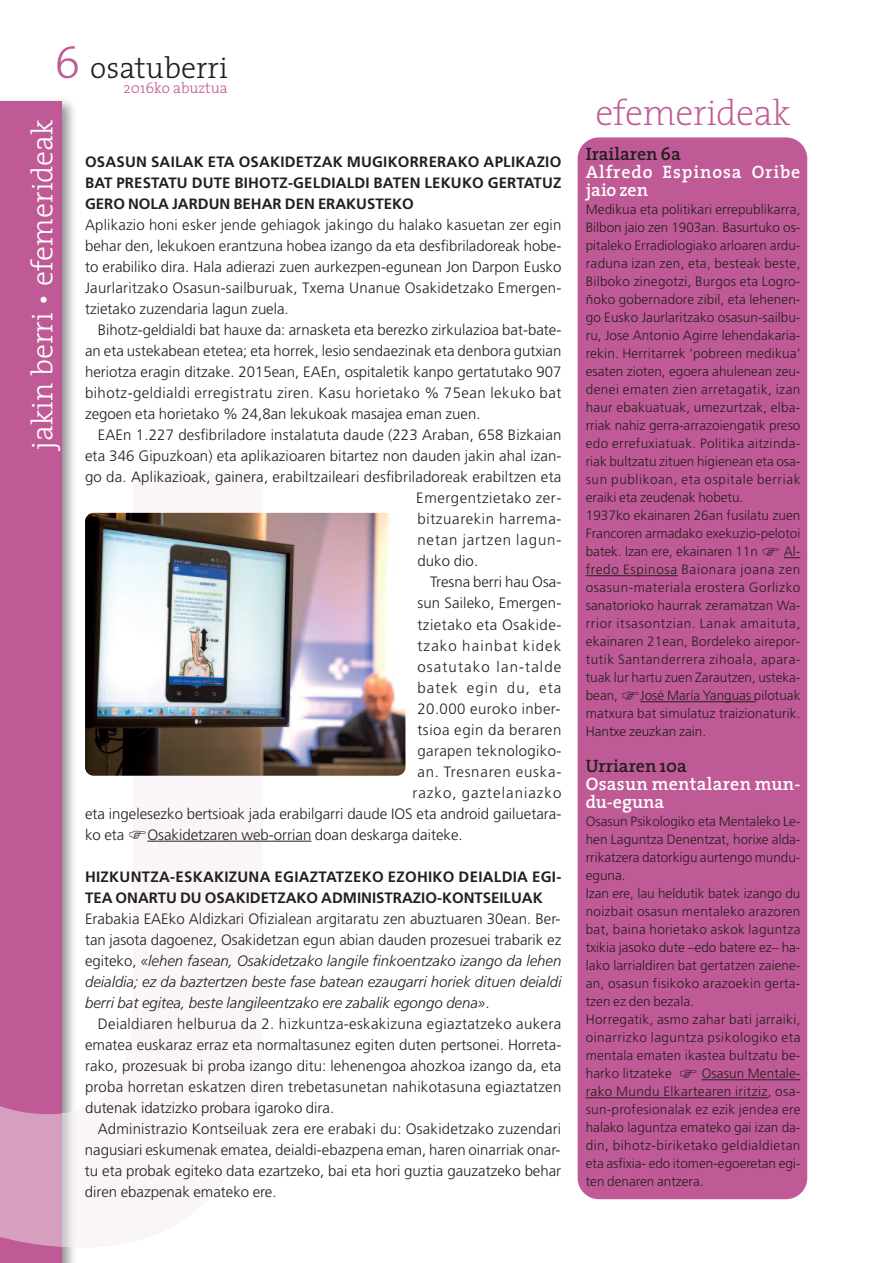
<style>
.page{position:relative;width:893px;height:1263px;background:#fff}
.page>*{position:absolute;margin:0;border:0;box-sizing:border-box;transform-origin:0 0}
.t1{font:200 36px "The Serif";letter-spacing:-.01em;color:#c05a96}
.t2{font:300 30px "The Serif";color:#fff}
.t3{font:300 30px "The Serif";color:#231f20}
.t4{font:600 18px/18px "The Serif";letter-spacing:.015em;color:#fff}
.t5{font:600 18px/18px "The Serif";letter-spacing:.05em;color:#fff}
.t6{font:600 18px "The Serif";color:#231f20}
.t7{font:300 15px/21px "Frutiger";letter-spacing:.01em;color:#231f20;text-align:justify}
.t8{font:italic 300 15px/21px "Frutiger";color:#231f20;text-align:justify}
.t9{font:700 15px/21px "Frutiger";color:#231f20;text-align:justify}
.t10{font:300 15px "Frutiger";letter-spacing:.035em;color:#231f20}
.t11{font:300 15px "Frutiger";letter-spacing:.075em;color:#231f20}
.t12{font:300 15px "Frutiger";letter-spacing:.04em;color:#231f20}
.t13{font:300 15px "Frutiger";letter-spacing:.065em;color:#231f20}
.t14{font:300 15px "Frutiger";letter-spacing:.06em;color:#231f20}
.t15{font:300 15px "Frutiger";letter-spacing:.03em;color:#231f20}
.t16{font:300 15px "Frutiger";letter-spacing:.055em;color:#231f20}
.t17{font:300 15px "The Serif";color:#c05a96}
.t18{font:300 13.5px/18px "Frutiger";letter-spacing:.005em;color:#231f20;text-align:justify}
.s1{font-size:45px;color:#c05a96}
.s2{font-style:normal}
</style>
<div class="page">
<img style="left:0;top:100px;width:74px;height:1163px">
<div style="left:0;top:101px;width:62px;height:1162px;background:#c05a96"></div>
<img style="left:62px;top:1109px;width:14px;height:138px">
<svg style="left:0;top:1106px;width:62px;height:141px;background:#d59abc"></svg>
<hr style="left:147px;top:841px;width:164px;height:1px;background:#231f20">
<div style="left:578px;top:137px;width:229px;height:1062px;background:#c05a96;border-radius:21px"></div>
<hr style="left:586px;top:575px;width:92px;height:1px;background:#231f20">
<hr style="left:640px;top:701px;width:114px;height:1px;background:#231f20">
<hr style="left:702px;top:1079px;width:94px;height:1px;background:#231f20">
<hr style="left:586px;top:1097px;width:182px;height:1px;background:#231f20">
<img style="left:85px;top:513px;width:320px;height:263px;border-radius:9px">
<svg style="left:784px;top:557px;width:16px;height:1px"></svg>
<h2 class="t3" style="left:54px;top:58px;width:175px"><span class="s1">6</span> osatuberri</h2>
<p class="t17" style="left:124px;top:83px;width:106px">2016ko abuztua</p>
<h2 class="t2" style="left:32px;top:450px;width:332px;rotate:-90deg">jakin berri • efemerideak</h2>
<p class="t9" style="left:85px;top:153px;width:478px">OSASUN SAILAK ETA OSAKIDETZAK MUGIKORRERAKO APLIKAZIO BAT PRESTATU DUTE BIHOTZ-GELDIALDI BATEN LEKUKO GERTATUZ GERO NOLA JARDUN BEHAR DEN ERAKUSTEKO</p>
<p class="t7" style="left:85px;top:216px;width:478px">Aplikazio honi esker jende gehiagok jakingo du halako kasuetan zer egin behar den, lekukoen erantzuna hobea izango da eta desfibriladoreak hobe&shy;to erabiliko dira. Hala adierazi zuen aurkezpen-egunean Jon Darpon Eusko Jaurlaritzako Osasun-sailburuak, Txema Unanue Osakidetzako Emergen&shy;tzietako zuzendaria lagun zuela.</p>
<p class="t7" style="left:85px;top:321px;width:478px;text-indent:13px">Bihotz-geldialdi bat hauxe da: arnasketa eta berezko zirkulazioa bat-bate&shy;an eta ustekabean etetea; eta horrek, lesio sendaezinak eta denbora gutxian heriotza eragin ditzake. 2015ean, EAEn, ospitaletik kanpo gertatutako 907 bihotz-geldialdi erregistratu ziren. Kasu horietako % 75ean lekuko bat zegoen eta horietako % 24,8an lekukoak masajea eman zuen.</p>
<p class="t7" style="left:98px;top:426px;width:465px">EAEn 1.227 desfibriladore instalatuta daude (223 Araban, 658 Bizkaian</p>
<p class="t7" style="left:85px;top:447px;width:478px">eta 346 Gipuzkoan) eta aplikazioaren bitartez non dauden jakin ahal izan-</p>
<p class="t7" style="left:85px;top:468px;width:478px">go da. Aplikazioak, gainera, erabiltzaileari desfibriladoreak erabiltzen eta</p>
<p class="t10" style="left:416px;top:492px;width:147px">Emergentzietako zer-</p>
<p class="t12" style="left:417px;top:513px;width:146px">bitzuarekin harrema-</p>
<p class="t14" style="left:417px;top:534px;width:146px">netan jartzen lagun-</p>
<p class="t7" style="left:417px;top:552px;width:62px">duko dio.</p>
<p class="t7" style="left:430px;top:573px;width:133px">Tresna berri hau Osa-</p>
<p class="t7" style="left:417px;top:594px;width:145px">sun Saileko, Emergen-</p>
<p class="t10" style="left:417px;top:618px;width:145px">tzietako eta Osakide-</p>
<p class="t11" style="left:417px;top:639px;width:145px">tzako hainbat kidek</p>
<p class="t11" style="left:417px;top:660px;width:145px">osatutako lan-talde</p>
<p class="t11" style="left:417px;top:681px;width:145px">batek egin du, eta</p>
<p class="t15" style="left:417px;top:702px;width:145px">20.000 euroko inber-</p>
<p class="t10" style="left:417px;top:723px;width:145px">tsioa egin da beraren</p>
<p class="t7" style="left:417px;top:741px;width:145px">garapen teknologiko-</p>
<p class="t16" style="left:417px;top:765px;width:145px">an. Tresnaren euska-</p>
<p class="t13" style="left:412px;top:786px;width:150px">razko, gaztelaniazko</p>
<p class="t7" style="left:85px;top:804px;width:478px">eta ingelesezko bertsioak jada erabilgarri daude IOS eta android gailuetara-</p>
<p class="t7" style="left:85px;top:825px;width:41px">ko eta</p>
<p class="t7" style="left:147px;top:825px;width:317px">Osakidetzaren web-orrian doan deskarga daiteke.</p>
<p class="t9" style="left:85px;top:867px;width:478px">HIZKUNTZA-ESKAKIZUNA EGIAZTATZEKO EZOHIKO DEIALDIA EGI-<br>TEA ONARTU DU OSAKIDETZAKO ADMINISTRAZIO-KONTSEILUAK</p>
<p class="t8" style="left:85px;top:909px;width:478px"><span class="s2">Erabakia EAEko Aldizkari Ofizialean argitaratu zen abuztuaren 30ean. Ber&shy;tan jasota dagoenez, Osakidetzan egun abian dauden prozesuei trabarik ez egiteko,</span> «lehen fasean, Osakidetzako langile finkoentzako izango da lehen deialdia; ez da baztertzen beste fase batean ezaugarri horiek dituen deialdi berri bat egitea, beste langileentzako ere zabalik egongo dena»<span class="s2">.</span></p>
<p class="t7" style="left:85px;top:1014px;width:478px;text-indent:13px">Deialdiaren helburua da 2. hizkuntza-eskakizuna egiaztatzeko aukera ematea euskaraz erraz eta normaltasunez egiten duten pertsonei. Horreta&shy;rako, prozesuak bi proba izango ditu: lehenengoa ahozkoa izango da, eta proba horretan eskatzen diren trebetasunetan nahikotasuna egiaztatzen dutenak idatzizko probara igaroko dira.</p>
<p class="t7" style="left:85px;top:1119px;width:478px;text-indent:13px">Administrazio Kontseiluak zera ere erabaki du: Osakidetzako zuzendari nagusiari eskumenak ematea, deialdi-ebazpena eman, haren oinarriak onar&shy;tu eta probak egiteko data ezartzeko, bai eta hori guztia gauzatzeko behar diren ebazpenak emateko ere.</p>
<h1 class="t1" style="left:595px;top:101px;width:197px">efemerideak</h1>
<h3 class="t6" style="left:586px;top:148px;width:97px">Irailaren 6a</h3>
<h3 class="t5" style="left:586px;top:165px;width:216px">Alfredo Espinosa Oribe jaio zen</h3>
<p class="t18" style="left:586px;top:202px;width:216px;text-align:left">Medikua eta politikari errepublikarra, Bilbon jaio zen 1903an. Basurtuko os&shy;pitaleko Erradiologiako arloaren ardu&shy;raduna izan zen, eta, besteak beste, Bilboko zinegotzi, Burgos eta Logro&shy;ñoko gobernadore zibil, eta lehenen&shy;go Eusko Jaurlaritzako osasun-sailbu&shy;ru, Jose Antonio Agirre lehendakaria&shy;rekin. Herritarrek ‘pobreen medikua’ esaten zioten, egoera ahulenean zeu&shy;denei ematen zien arretagatik, izan haur ebakuatuak, umezurtzak, elba&shy;rriak nahiz gerra-arrazoiengatik preso edo errefuxiatuak. Politika aitzinda&shy;riak bultzatu zituen higienean eta osa&shy;sun publikoan, eta ospitale berriak eraiki eta zeudenak hobetu.<br>1937ko ekainaren 26an fusilatu zuen Francoren armadako exekuzio-pelotoi batek. Izan ere, ekainaren 11n</p>
<p class="t18" style="left:586px;top:544px;width:216px;text-indent:198px">Al&shy;fredo Espinosa Baionara joana zen osasun-materiala erostera Gorlizko sanatorioko haurrak zeramatzan Wa&shy;rrior itsasontzian. Lanak amaituta, ekainaren 21ean, Bordeleko airepor&shy;tutik Santanderrera zihoala, apara&shy;tuak lur hartu zuen Zarautzen, usteka&shy;bean,</p>
<p class="t18" style="left:586px;top:688px;width:216px;text-indent:55px">José María Yanguas pilotuak matxura bat simulatuz traizionaturik.<br>Hantxe zeuzkan zain.</p>
<h3 class="t6" style="left:586px;top:760px;width:103px">Urriaren 10a</h3>
<h3 class="t4" style="left:586px;top:777px;width:216px">Osasun mentalaren mun&shy;du-eguna</h3>
<p class="t18" style="left:586px;top:814px;width:216px;text-align:left">Osasun Psikologiko eta Mentaleko Le&shy;hen Laguntza Denentzat, horixe alda&shy;rrikatzera datorkigu aurtengo mundu&shy;eguna.<br>Izan ere, lau heldutik batek izango du noizbait osasun mentaleko arazoren bat, baina horietako askok laguntza txikia jasoko dute –edo batere ez– ha&shy;lako larrialdiren bat gertatzen zaiene&shy;an, osasun fisikoko arazoekin gerta&shy;tzen ez den bezala.<br>Horregatik, asmo zahar bati jarraiki, oinarrizko laguntza psikologiko eta mentala ematen ikastea bultzatu be&shy;harko litzateke</p>
<p class="t18" style="left:586px;top:1066px;width:216px;text-indent:116px">Osasun Mentale&shy;rako Mundu Elkartearen iritziz, osa&shy;sun-profesionalak ez ezik jendea ere halako laguntza emateko gai izan da&shy;din, bihotz-biriketako geldialdietan eta asfixia- edo itomen-egoeretan egi&shy;ten denaren antzera.</p>
</div>
